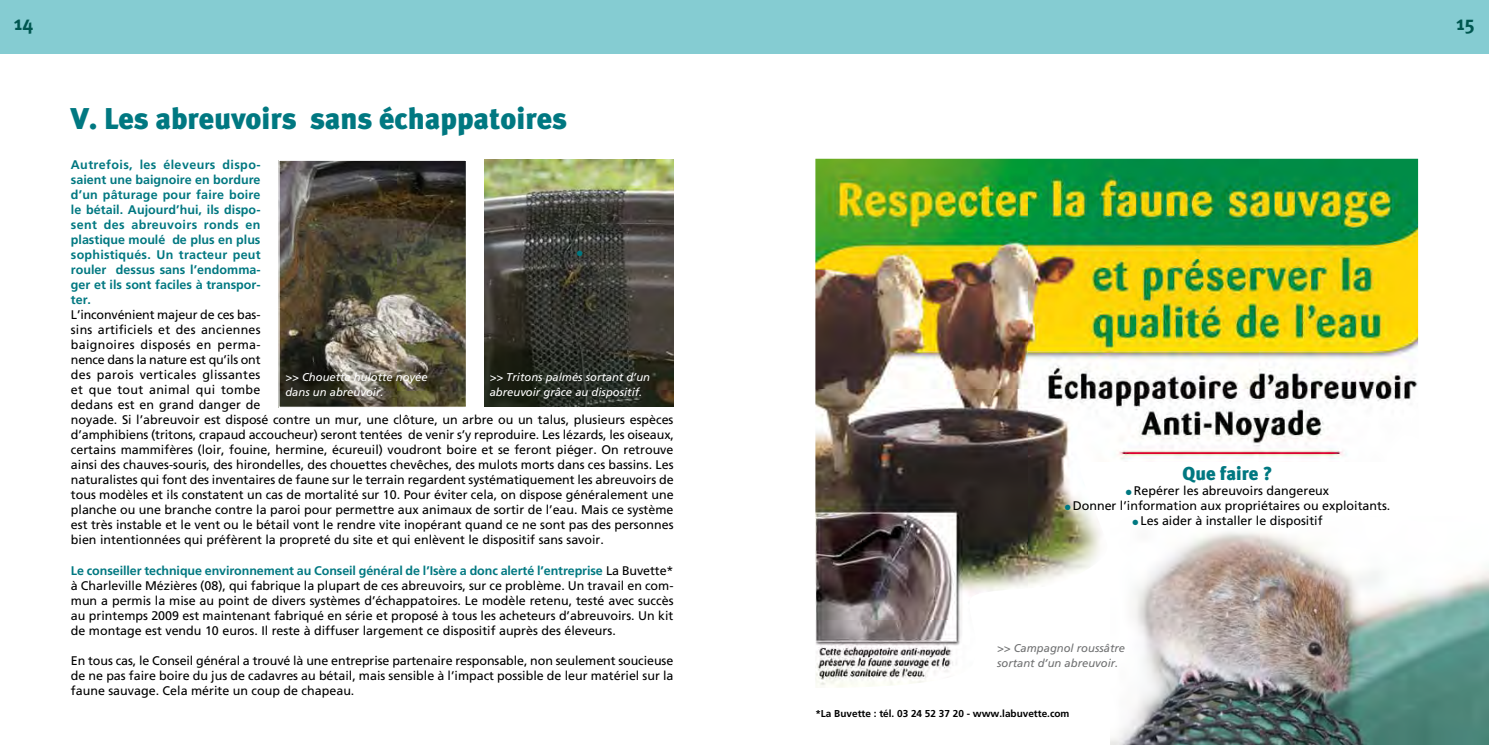
<style>
.page{position:relative;width:1489px;height:745px;background:#fff}
.page>*{position:absolute;margin:0;border:0;box-sizing:border-box;transform-origin:0 0}
.t1{font:900 30px "Meta Plus";color:#007881}
.t2{font:700 20px "Meta Plus";color:#005750}
.t3{font:700 20px "Meta Plus";color:#fff}
.t4{font:900 18.75px "Meta Plus";color:#007881}
.t5{font:12.5px/15px "Frutiger";color:#000;text-align:justify}
.t6{font:700 12.5px/15px "Frutiger";color:#007881;text-align:justify}
.t7{font:italic 11.25px/15px "Frutiger";color:#fff}
.t8{font:italic 11.25px/15px "Frutiger";color:#707172}
.t9{font:700 10px "Frutiger";color:#000}
.t10{font:7.5px "Zapf Dingbats";color:#007881}
.s1{color:#fff}
.s2{font-weight:700;color:#007881}
.s3{color:#007881}
</style>
<div class="page">
<img style="left:815px;top:159px;width:602px;height:528px">
<div style="left:744px;top:0;width:744px;height:53px;background:#85ccd2"></div>
<div style="left:0;top:0;width:744px;height:53px;background:#85ccd2"></div>
<img style="left:485px;top:159px;width:188px;height:247px">
<img style="left:1110px;top:516px;width:378px;height:228px">
<img style="left:280px;top:161px;width:185px;height:244px">
<div style="left:278px;top:159px;width:189px;height:248px;border:1px solid #fff"></div>
<h2 class="t2" style="left:14px;top:11px;width:21px"><span class="s1">?</span>14</h2>
<h2 class="t2" style="left:1456px;top:11px;width:20px">15</h2>
<h2 class="t3" style="left:1464px;top:11px;width:11px">?</h2>
<h1 class="t1" style="left:71px;top:101px;width:497px">V. Les abreuvoirs sans échappatoires</h1>
<p class="t6" style="left:71px;top:157px;width:191px">Autrefois, les éleveurs dispo&shy;saient une baignoire en bordure d’un pâturage pour faire boire le bétail. Aujourd’hui, ils dispo&shy;sent des abreuvoirs ronds en plastique moulé de plus en plus sophistiqués. Un tracteur peut rouler dessus sans l’endomma&shy;ger et ils sont faciles à transpor&shy;ter.</p>
<p class="t5" style="left:71px;top:307px;width:604px;text-align:left">L’inconvénient majeur de ces bas-<br>sins artificiels et des anciennes<br>baignoires disposés en perma-<br>nence dans la nature est qu’ils ont<br>des parois verticales glissantes<br>et que tout animal qui tombe<br>dedans est en grand danger de<br>noyade. Si l’abreuvoir est disposé contre un mur, une clôture, un arbre ou un talus, plusieurs espèces d’amphibiens (tritons, crapaud accoucheur) seront tentées de venir s’y reproduire. Les lézards, les oiseaux, certains mammifères (loir, fouine, hermine, écureuil) voudront boire et se feront piéger. On retrouve ainsi des chauves-souris, des hirondelles, des chouettes chevêches, des mulots morts dans ces bassins. Les naturalistes qui font des inventaires de faune sur le terrain regardent systématiquement les abreuvoirs de tous modèles et ils constatent un cas de mortalité sur 10. Pour éviter cela, on dispose généralement une planche ou une branche contre la paroi pour permettre aux animaux de sortir de l’eau. Mais ce système est très instable et le vent ou le bétail vont le rendre vite inopérant quand ce ne sont pas des personnes bien intentionnées qui préfèrent la propreté du site et qui enlèvent le dispositif sans savoir.</p>
<p class="t5" style="left:71px;top:562px;width:604px"><span class="s2">Le conseiller technique environnement au Conseil général de l’Isère a donc alerté l’entreprise</span> La Buvette* à Charleville Mézières (08), qui fabrique la plupart de ces abreuvoirs, sur ce problème. Un travail en com&shy;mun a permis la mise au point de divers systèmes d’échappatoires. Le modèle retenu, testé avec succès au printemps 2009 est maintenant fabriqué en série et proposé à tous les acheteurs d’abreuvoirs. Un kit de montage est vendu 10 euros. Il reste à diffuser largement ce dispositif auprès des éleveurs.</p>
<p class="t5" style="left:71px;top:652px;width:604px">En tous cas, le Conseil général a trouvé là une entreprise partenaire responsable, non seulement soucieuse de ne pas faire boire du jus de cadavres au bétail, mais sensible à l’impact possible de leur matériel sur la faune sauvage. Cela mérite un coup de chapeau.</p>
<p class="t10" style="left:577px;top:249px;width:7px">●</p>
<p class="t7" style="left:285px;top:369px;width:144px">&gt;&gt; Chouette hulotte noyée dans un abreuvoir.</p>
<p class="t7" style="left:489px;top:369px;width:162px">&gt;&gt; Tritons palmés sortant d’un abreuvoir grâce au dispositif.</p>
<h3 class="t4" style="left:1182px;top:462px;width:91px">Que faire ?</h3>
<p class="t5" style="left:1125px;top:482px;width:205px"><span class="s3">●</span> Repérer les abreuvoirs dangereux</p>
<p class="t5" style="left:1064px;top:497px;width:327px"><span class="s3">●</span> Donner l’information aux propriétaires ou exploitants.</p>
<p class="t5" style="left:1132px;top:512px;width:192px"><span class="s3">●</span> Les aider à installer le dispositif</p>
<p class="t8" style="left:997px;top:640px;width:129px">&gt;&gt; Campagnol roussâtre sortant d’un abreuvoir.</p>
<p class="t9" style="left:815px;top:707px;width:256px">*La Buvette : tél. 03 24 52 37 20 - www.labuvette.com</p>
</div>
